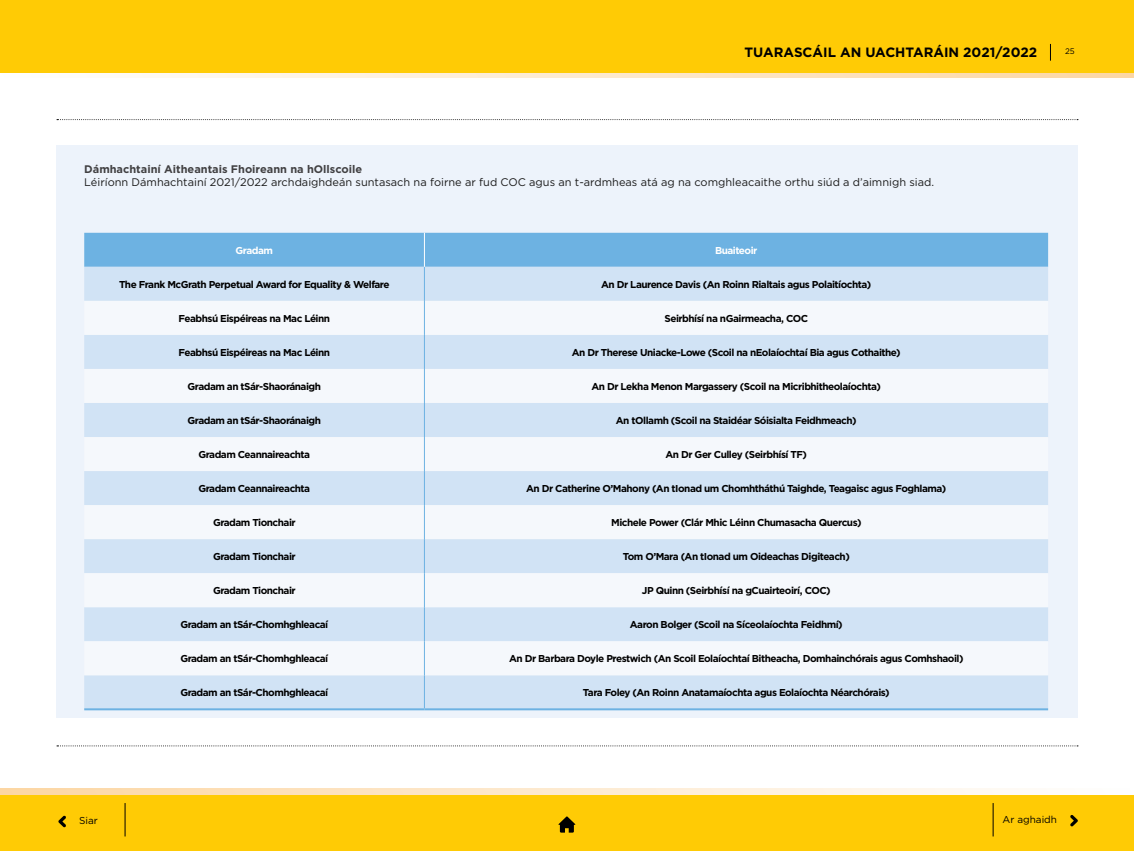
<style>
.page{position:relative;width:1134px;height:851px;background:#fff}
.page>*{position:absolute;margin:0;border:0;box-sizing:border-box;transform-origin:0 0}
.t1{font:700 13.5px "Gotham";color:#000}
.t2{font:11px "Gotham";color:#1b1b1b}
.t3{font:700 11px "Gotham";color:#414042}
.t4{font:700 10px "Gotham";letter-spacing:-.05em;color:#000}
.t5{font:700 10px "Gotham";letter-spacing:-.05em;color:#fff}
.t6{font:10px "Gotham";color:#000}
.t7{font:8px "Gotham";color:#000}
</style>
<div class="page">
<div style="left:0;top:5px;width:1134px;height:73px;background:linear-gradient(to right,#fefffe,#fcd6a3)"></div>
<div style="left:0;top:788px;width:1134px;height:62px;background:linear-gradient(to right,#fcd6a3,#fefefe)"></div>
<div style="left:0;top:794px;width:1134px;height:56px;background:#ffcb05"></div>
<hr style="left:993px;top:802px;width:1px;height:34px;background:#000">
<hr style="left:125px;top:802px;width:1px;height:34px;background:#000">
<svg style="left:58px;top:815px;width:8px;height:12px"></svg>
<svg style="left:1070px;top:815px;width:8px;height:11px"></svg>
<div style="left:0;top:0;width:1134px;height:73px;background:#ffcb05"></div>
<svg style="left:1050px;top:44px;width:1px;height:17px"></svg>
<svg style="left:57px;top:119px;width:1021px;height:1px"></svg>
<svg style="left:57px;top:745px;width:1021px;height:1px"></svg>
<svg style="left:558px;top:816px;width:17px;height:16px"></svg>
<div style="left:57px;top:145px;width:1021px;height:572px;background:#edf3fb"></div>
<div style="left:84px;top:233px;width:964px;height:34px;background:#6db2e2"></div>
<div style="left:84px;top:267px;width:964px;height:441px;background:#d1e3f5"></div>
<svg style="left:84px;top:301px;width:964px;height:374px"></svg>
<hr style="left:424px;top:267px;width:1px;height:34px;background:#6db2e2">
<hr style="left:424px;top:301px;width:1px;height:34px;background:#6db2e2">
<hr style="left:424px;top:335px;width:1px;height:34px;background:#6db2e2">
<hr style="left:424px;top:369px;width:1px;height:34px;background:#6db2e2">
<hr style="left:424px;top:403px;width:1px;height:34px;background:#6db2e2">
<hr style="left:424px;top:437px;width:1px;height:34px;background:#6db2e2">
<hr style="left:424px;top:471px;width:1px;height:34px;background:#6db2e2">
<hr style="left:424px;top:505px;width:1px;height:34px;background:#6db2e2">
<hr style="left:424px;top:539px;width:1px;height:34px;background:#6db2e2">
<hr style="left:424px;top:573px;width:1px;height:34px;background:#6db2e2">
<hr style="left:424px;top:607px;width:1px;height:34px;background:#6db2e2">
<hr style="left:424px;top:641px;width:1px;height:34px;background:#6db2e2">
<hr style="left:424px;top:675px;width:1px;height:33px;background:#6db2e2">
<hr style="left:424px;top:233px;width:1px;height:34px;background:#fff">
<hr style="left:84px;top:708px;width:340px;height:2px;background:#6db2e2">
<hr style="left:424px;top:708px;width:624px;height:2px;background:#6db2e2">
<h1 class="t1" style="left:745px;top:43px;width:294px">TUARASCÁIL AN UACHTARÁIN 2021/2022</h1>
<p class="t7" style="left:1065px;top:46px;width:11px">25</p>
<p class="t3" style="left:84px;top:161px;width:279px">Dámhachtainí Aitheantais Fhoireann na hOllscoile</p>
<p class="t2" style="left:84px;top:175px;width:851px">Léiríonn Dámhachtainí 2021/2022 archdaighdeán suntasach na foirne ar fud COC agus an t-ardmheas atá ag na comghleacaithe orthu siúd a d’aimnigh siad.</p>
<p class="t5" style="left:236px;top:243px;width:39px">Gradam</p>
<p class="t5" style="left:715px;top:243px;width:44px">Buaiteoir</p>
<p class="t4" style="left:119px;top:277px;width:272px">The Frank McGrath Perpetual Award for Equality &amp; Welfare</p>
<p class="t4" style="left:601px;top:277px;width:272px">An Dr Laurence Davis (An Roinn Rialtais agus Polaitíochta)</p>
<p class="t4" style="left:179px;top:311px;width:153px">Feabhsú Eispéireas na Mac Léinn</p>
<p class="t4" style="left:664px;top:311px;width:145px">Seirbhísí na nGairmeacha, COC</p>
<p class="t4" style="left:179px;top:346px;width:153px">Feabhsú Eispéireas na Mac Léinn</p>
<p class="t4" style="left:572px;top:346px;width:330px">An Dr Therese Uniacke-Lowe (Scoil na nEolaíochtaí Bia agus Cothaithe)</p>
<p class="t4" style="left:188px;top:380px;width:135px">Gradam an tSár-Shaoránaigh</p>
<p class="t4" style="left:591px;top:380px;width:291px">An Dr Lekha Menon Margassery (Scoil na Micribhitheolaíochta)</p>
<p class="t4" style="left:188px;top:414px;width:135px">Gradam an tSár-Shaoránaigh</p>
<p class="t4" style="left:616px;top:414px;width:242px">An tOllamh (Scoil na Staidéar Sóisialta Feidhmeach)</p>
<p class="t4" style="left:198px;top:448px;width:113px">Gradam Ceannaireachta</p>
<p class="t4" style="left:665px;top:448px;width:143px">An Dr Ger Culley (Seirbhísí TF)</p>
<p class="t4" style="left:198px;top:482px;width:113px">Gradam Ceannaireachta</p>
<p class="t4" style="left:526px;top:482px;width:422px">An Dr Catherine O’Mahony (An tIonad um Chomhtháthú Taighde, Teagaisc agus Foghlama)</p>
<p class="t4" style="left:213px;top:516px;width:84px">Gradam Tionchair</p>
<p class="t4" style="left:611px;top:516px;width:252px">Michele Power (Clár Mhic Léinn Chumasacha Quercus)</p>
<p class="t4" style="left:213px;top:550px;width:84px">Gradam Tionchair</p>
<p class="t4" style="left:623px;top:550px;width:228px">Tom O’Mara (An tIonad um Oideachas Digiteach)</p>
<p class="t4" style="left:213px;top:584px;width:84px">Gradam Tionchair</p>
<p class="t4" style="left:642px;top:584px;width:190px">JP Quinn (Seirbhísí na gCuairteoirí, COC)</p>
<p class="t4" style="left:180px;top:618px;width:149px">Gradam an tSár-Chomhghleacaí</p>
<p class="t4" style="left:630px;top:618px;width:214px">Aaron Bolger (Scoil na Síceolaíochta Feidhmí)</p>
<p class="t4" style="left:180px;top:652px;width:149px">Gradam an tSár-Chomhghleacaí</p>
<p class="t4" style="left:509px;top:652px;width:456px">An Dr Barbara Doyle Prestwich (An Scoil Eolaíochtaí Bitheacha, Domhainchórais agus Comhshaoil)</p>
<p class="t4" style="left:180px;top:686px;width:149px">Gradam an tSár-Chomhghleacaí</p>
<p class="t4" style="left:583px;top:686px;width:308px">Tara Foley (An Roinn Anatamaíochta agus Eolaíochta Néarchórais)</p>
<p class="t6" style="left:79px;top:813px;width:20px">Siar</p>
<p class="t6" style="left:1002px;top:813px;width:56px">Ar aghaidh</p>
</div>
